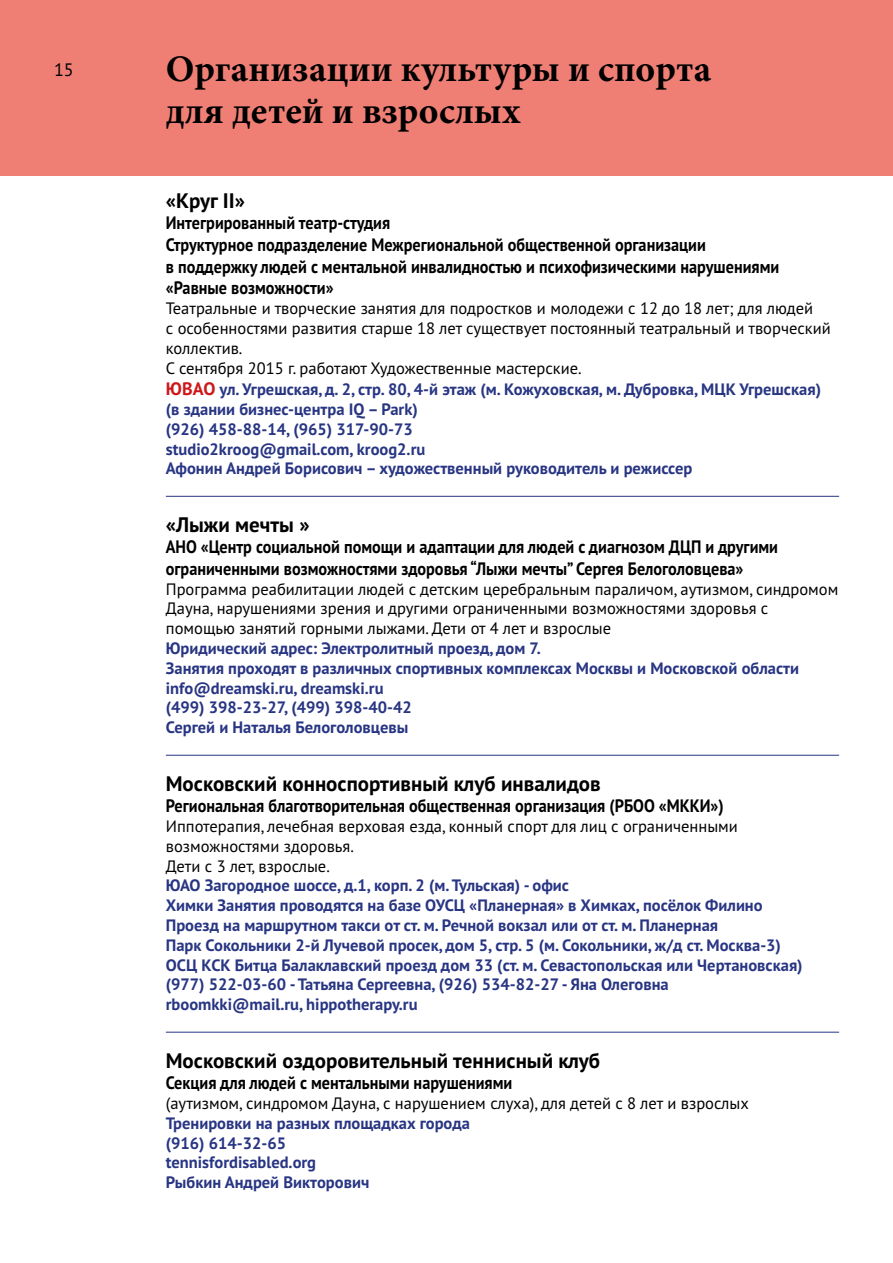
<style>
.page{position:relative;width:893px;height:1263px;background:#fff}
.page>*{position:absolute;margin:0;border:0;box-sizing:border-box;transform-origin:0 0}
.t1{font:700 37.5px/42px "Minion Pro";color:#000}
.t2{font:700 21px "PT Sans Pro";color:#000}
.t3{font:700 18px/21.6px "PT Sans Pro";color:#000;scale:.9 1}
.t4{font:18px "PT Sans Pro";color:#000}
.t5{font:700 16.5px/19.8px "PT Sans Pro";color:#283583}
.t6{font:16.5px/19.8px "PT Sans Pro";color:#000}
.s1{font-size:18px;color:#cd171a}
</style>
<div class="page">
<div style="left:0;top:0;width:893px;height:175px;background:#ef7f75"></div>
<hr style="left:166px;top:496px;width:673px;height:1px;background:#283583">
<hr style="left:166px;top:755px;width:673px;height:1px;background:#283583">
<hr style="left:166px;top:1032px;width:673px;height:1px;background:#283583">
<p class="t4" style="left:54px;top:58px;width:21px">15</p>
<h1 class="t1" style="left:166px;top:48px;width:547px">Организации культуры и спорта для детей и взрослых</h1>
<p class="t2" style="left:166px;top:187px;width:81px">«Круг II»</p>
<p class="t3" style="left:166px;top:212px;width:683px">Интегрированный театр-студия<br>Структурное подразделение Межрегиональной общественной организации<br>в поддержку людей с ментальной инвалидностью и психофизическими нарушениями «Равные возможности»</p>
<p class="t6" style="left:166px;top:298px;width:666px">Театральные и творческие занятия для подростков и молодежи с 12 до 18 лет; для людей<br>с особенностями развития старше 18 лет существует постоянный театральный и творческий коллектив.<br>С сентября 2015 г. работают Художественные мастерские.</p>
<p class="t5" style="left:166px;top:379px;width:657px"><span class="s1">ЮВАО</span> ул. Угрешская, д. 2, стр. 80, 4-й этаж (м. Кожуховская, м. Дубровка, МЦК Угрешская) (в здании бизнес-центра IQ – Park)<br>(926) 458-88-14, (965) 317-90-73<br>studio2kroog@gmail.com, kroog2.ru<br>Афонин Андрей Борисович – художественный руководитель и режиссер</p>
<p class="t2" style="left:166px;top:510px;width:145px">«Лыжи мечты »</p>
<p class="t3" style="left:166px;top:536px;width:13px">АНО</p>
<p class="t3" style="left:166px;top:536px;width:682px;text-indent:35px">«Центр социальной помощи и адаптации для людей с диагнозом ДЦП и другими ограниченными возможностями здоровья “Лыжи мечты” Сергея Белоголовцева»</p>
<p class="t6" style="left:166px;top:578px;width:674px">Программа реабилитации людей с детским церебральным параличом, аутизмом, синдромом<br>Дауна, нарушениями зрения и другими ограниченными возможностями здоровья с помощью занятий горными лыжами. Дети от 4 лет и взрослые</p>
<p class="t5" style="left:166px;top:638px;width:635px">Юридический адрес: Электролитный проезд, дом 7.<br>Занятия проходят в различных спортивных комплексах Москвы и Московской области info@dreamski.ru, dreamski.ru<br>(499) 398-23-27, (499) 398-40-42<br>Сергей и Наталья Белоголовцевы</p>
<p class="t2" style="left:166px;top:769px;width:436px">Московский конноспортивный клуб инвалидов</p>
<p class="t3" style="left:166px;top:795px;width:621px">Региональная благотворительная общественная организация (РБОО «МККИ»)</p>
<p class="t6" style="left:166px;top:816px;width:574px">Иппотерапия, лечебная верховая езда, конный спорт для лиц с ограниченными возможностями здоровья.<br>Дети с 3 лет, взрослые.</p>
<p class="t5" style="left:166px;top:875px;width:638px">ЮАО Загородное шоссе, д.1, корп. 2 (м. Тульская) - офис<br>Химки Занятия проводятся на базе ОУСЦ «Планерная» в Химках, посёлок Филино Проезд на маршрутном такси от ст. м. Речной вокзал или от ст. м. Планерная<br>Парк Сокольники 2-й Лучевой просек, дом 5, стр. 5 (м. Сокольники, ж/д ст. Москва-3)<br>ОСЦ КСК Битца Балаклавский проезд дом 33 (ст. м. Севастопольская или Чертановская) (977) 522-03-60 - Татьяна Сергеевна, (926) 534-82-27 - Яна Олеговна rboomkki@mail.ru, hippotherapy.ru</p>
<p class="t2" style="left:166px;top:1046px;width:436px">Московский оздоровительный теннисный клуб</p>
<p class="t3" style="left:166px;top:1072px;width:387px">Секция для людей с ментальными нарушениями</p>
<p class="t6" style="left:166px;top:1093px;width:584px">(аутизмом, синдромом Дауна, с нарушением слуха), для детей с 8 лет и взрослых</p>
<p class="t5" style="left:166px;top:1113px;width:306px">Тренировки на разных площадках города (916) 614-32-65<br>tennisfordisabled.org<br>Рыбкин Андрей Викторович</p>
</div>
